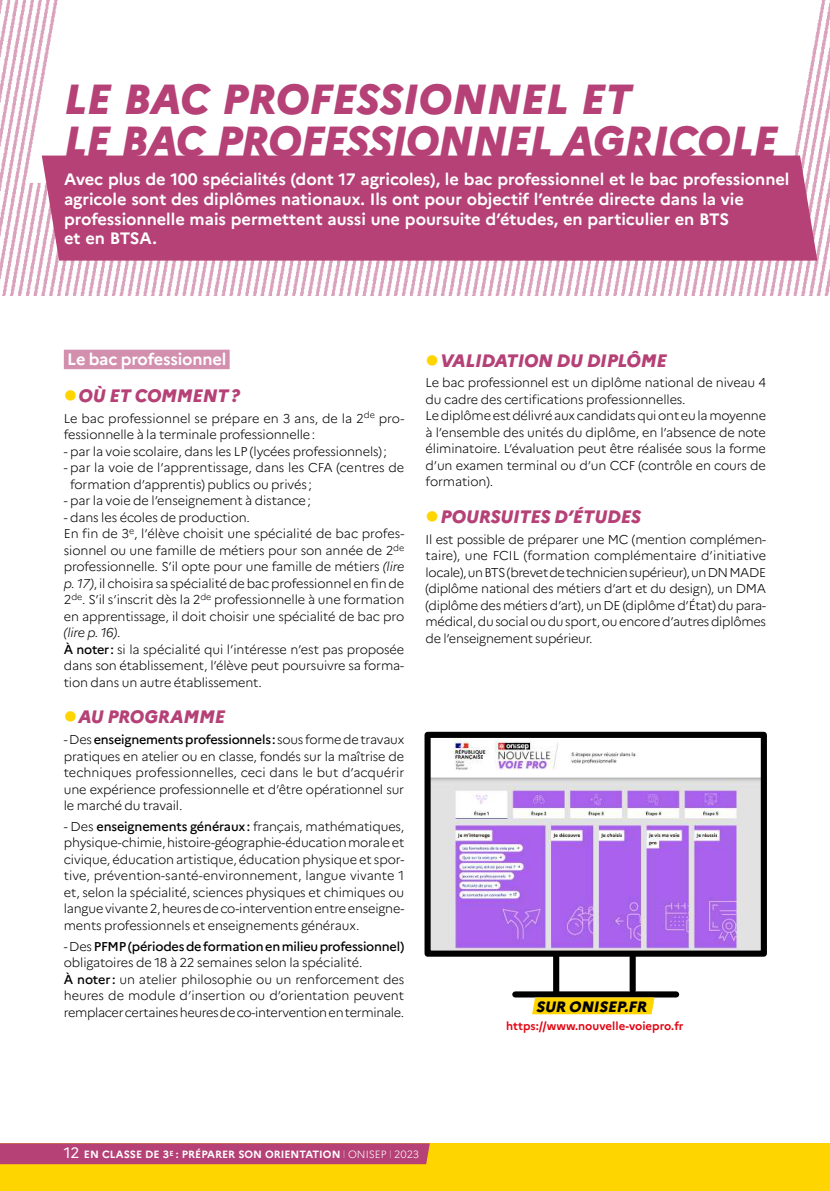
<style>
.page{position:relative;width:830px;height:1191px;background:#fff}
.page>*{position:absolute;margin:0;border:0;box-sizing:border-box;transform-origin:0 0}
.t1{font:italic 800 42px/42px "Marianne";letter-spacing:-.01em;color:#b54176}
.t2{font:italic 800 18px "Marianne";letter-spacing:-.01em;color:#b54176}
.t3{font:700 16.5px/19.8px "Marianne";letter-spacing:-.005em;color:#fff}
.t4{font:italic 800 15px "Marianne";color:#000}
.t5{font:300 12.75px/16.5px "Marianne";letter-spacing:-.01em;color:#000}
.t6{font:700 11.55px "Marianne";color:#e30613}
.t7{font:700 10.5px "Marianne";color:#fff}
.s1{font-style:italic}
.s2{font-weight:500}
.s3{font-weight:400;font-size:15px}
.s4{font-weight:300}
</style>
<div class="page">
<hr style="left:829px;top:1143px;width:1px;height:48px;background:#ffd500">
<div style="left:0;top:1143px;width:829px;height:48px;background:#ffd500"></div>
<div style="left:0;top:1143px;width:429px;height:21px;background:#b54176"></div>
<img style="left:0;top:0;width:829px;height:295px">
<img style="left:431px;top:740px;width:328px;height:209px">
<svg style="left:27px;top:0;width:791px;height:183px"></svg>
<div style="left:41px;top:155px;width:777px;height:106px;background:#b54176"></div>
<div style="left:64px;top:350px;width:165px;height:19px;background:#d28fae"></div>
<div style="left:424px;top:732px;width:342px;height:224px;border:6px solid #000"></div>
<div style="left:553px;top:954px;width:6px;height:38px;background:#000"></div>
<div style="left:629px;top:954px;width:6px;height:36px;background:#000"></div>
<div style="left:515px;top:991px;width:160px;height:6px;background:#000"></div>
<svg style="left:532px;top:997px;width:122px;height:17px;background:#fbd308"></svg>
<h1 class="t1" style="left:64px;top:78px;width:715px">LE BAC PROFESSIONNEL ET<br>LE BAC PROFESSIONNEL AGRICOLE</h1>
<p class="t3" style="left:64px;top:169px;width:726px">Avec plus de 100 spécialités (dont 17 agricoles), le bac professionnel et le bac professionnel agricole sont des diplômes nationaux. Ils ont pour objectif l’entrée directe dans la vie professionnelle mais permettent aussi une poursuite d’études, en particulier en BTS<br>et en BTSA.</p>
<p class="t3" style="left:67px;top:349px;width:161px">Le bac professionnel</p>
<h2 class="t2" style="left:79px;top:384px;width:163px">OÙ ET COMMENT?</h2>
<p class="t5" style="left:64px;top:410px;width:341px">Le bac professionnel se prépare en 3 ans, de la 2<sup>de</sup> pro&shy;fessionnelle à la terminale professionnelle:</p>
<p class="t5" style="left:64px;top:443px;width:324px">- par la voie scolaire, dans les LP (lycées professionnels);</p>
<p class="t5" style="left:70px;top:459px;width:335px;text-indent:-6px">- par la voie de l’apprentissage, dans les CFA (centres de formation d’apprentis) publics ou privés ;</p>
<p class="t5" style="left:64px;top:492px;width:248px">- par la voie de l’enseignement à distance;</p>
<p class="t5" style="left:64px;top:509px;width:342px">- dans les écoles de production.<br>En fin de 3<sup>e</sup>, l’élève choisit une spécialité de bac profes&shy;sionnel ou une famille de métiers pour son année de 2<sup>de </sup>professionnelle. S’il opte pour une famille de métiers <span class="s1">(lire p. 17)</span>, il choisira sa spécialité de bac professionnel en fin de 2<sup>de</sup>. S’il s’inscrit dès la 2<sup>de</sup> professionnelle à une formation en apprentissage, il doit choisir une spécialité de bac pro <span class="s1">(lire p. 16)</span>.<br><span class="s2">À noter:</span> si la spécialité qui l’intéresse n’est pas proposée dans son établissement, l’élève peut poursuivre sa forma&shy;tion dans un autre établissement.</p>
<h2 class="t2" style="left:79px;top:706px;width:148px">AU PROGRAMME</h2>
<p class="t5" style="left:64px;top:731px;width:342px;text-align:justify">- Des <span class="s2">enseignements professionnels:</span> sous forme de travaux pratiques en atelier ou en classe, fondés sur la maîtrise de techniques professionnelles, ceci dans le but d’acquérir une expérience professionnelle et d’être opérationnel sur le marché du travail.</p>
<p class="t5" style="left:64px;top:818px;width:342px;text-align:justify">- Des <span class="s2">enseignements généraux:</span> français, mathématiques, physique-chimie, histoire-géographie-éducation morale et civique, éducation artistique, éducation physique et spor&shy;tive, prévention-santé-environnement, langue vivante 1 et, selon la spécialité, sciences physiques et chimiques ou langue vivante2, heures de co-intervention entre enseigne&shy;ments professionnels et enseignements généraux.</p>
<p class="t5" style="left:64px;top:937px;width:342px">- Des <span class="s2">PFMP(périodes de formation en milieu professionnel) </span>obligatoires de 18 à 22 semaines selon la spécialité.<br><span class="s2">À noter :</span> un atelier philosophie ou un renforcement des heures de module d’insertion ou d’orientation peuvent remplacer certaines heures de co-intervention en terminale.</p>
<h2 class="t2" style="left:440px;top:349px;width:228px">VALIDATION DU DIPLÔME</h2>
<p class="t5" style="left:425px;top:374px;width:342px">Le bac professionnel est un diplôme national de niveau 4 du cadre des certifications professionnelles.<br>Le diplôme est délivré aux candidats qui ont eu la moyenne à l’ensemble des unités du diplôme, en l’absence de note éliminatoire. L’évaluation peut être réalisée sous la forme d’un examen terminal ou d’un CCF (contrôle en cours de formation).</p>
<h2 class="t2" style="left:440px;top:505px;width:202px">POURSUITES D’ÉTUDES</h2>
<p class="t5" style="left:425px;top:531px;width:342px;text-align:justify">Il est possible de préparer une MC (mention complémen&shy;taire), une FCIL (formation complémentaire d’initiative locale), un BTS (brevet de technicien supérieur), un DNMADE (diplôme national des métiers d’art et du design), un DMA (diplôme des métiers d’art), un DE (diplôme d’État) du para&shy;médical, du social ou du sport, ou encore d’autres diplômes de l’enseignement supérieur.</p>
<p class="t4" style="left:535px;top:997px;width:115px">SUR ONISEP.FR</p>
<p class="t6" style="left:506px;top:1018px;width:179px">https://www.nouvelle-voiepro.fr</p>
<p class="t7" style="left:64px;top:1148px;width:356px"><span class="s3">12</span> EN CLASSE DE 3<sup>E</sup> : PRÉPARER SON ORIENTATION <span class="s4">l ONISEP l 2023</span></p>
</div>
